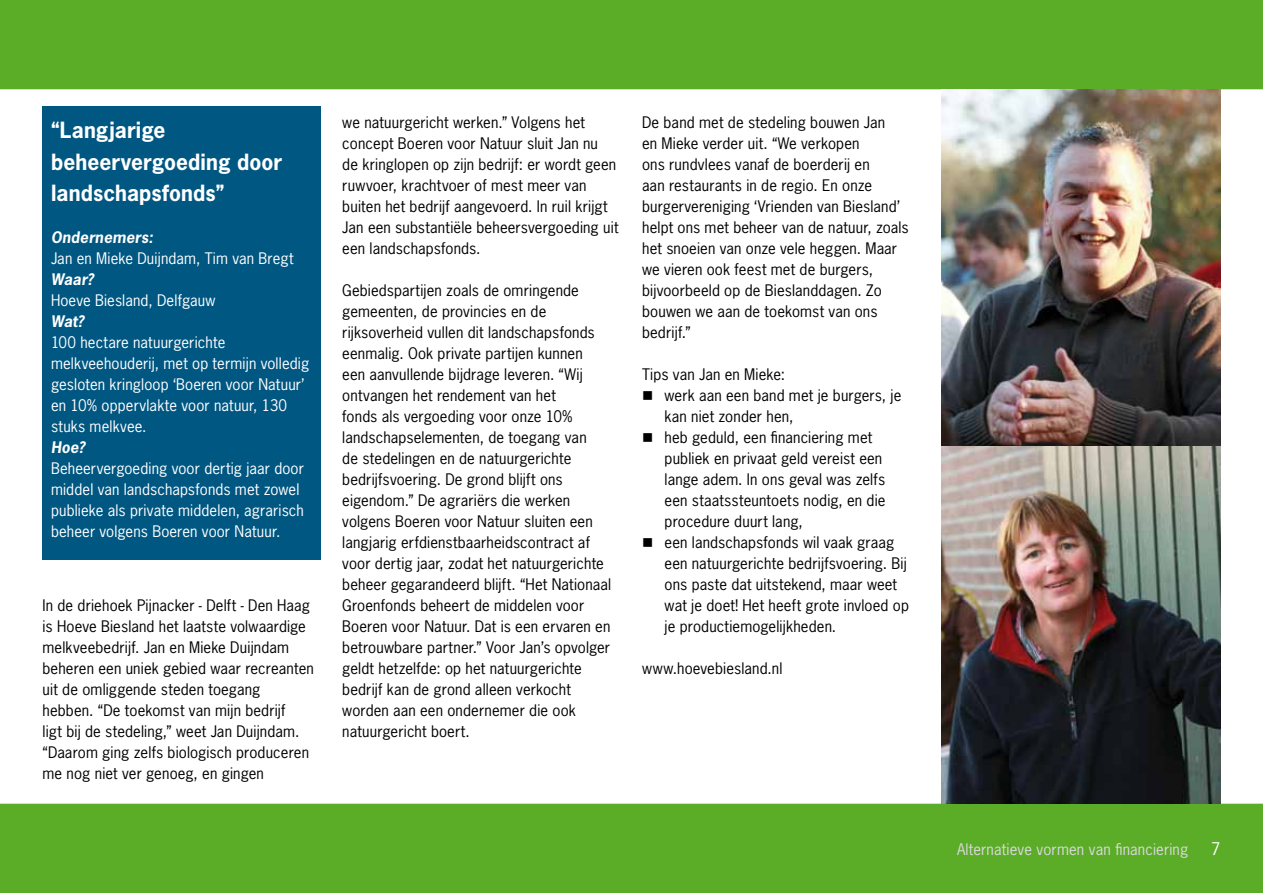
<style>
.page{position:relative;width:1263px;height:893px;background:#fff}
.page>*{position:absolute;margin:0;border:0;box-sizing:border-box;transform-origin:0 0}
.t1{font:700 21px/31.5px "News Gothic Std";letter-spacing:.005em;color:#fff}
.t2{font:16.5px "News Gothic Std";color:#fff}
.t3{font:15px/21px "News Gothic Std";letter-spacing:.01em;color:#000}
.t4{font:15px/21px "News Gothic Std";letter-spacing:.01em;color:#fff}
.t5{font:15px "News Gothic Std";letter-spacing:.01em;color:#d9dadb}
.t6{font:italic 700 15px "News Gothic Std";letter-spacing:.015em;color:#fff}
</style>
<div class="page">
<div style="left:0;top:0;width:1263px;height:89px;background:#5bac26"></div>
<div style="left:0;top:804px;width:1263px;height:89px;background:#5bac26"></div>
<div style="left:43px;top:106px;width:278px;height:454px;background:#005782"></div>
<img style="left:942px;top:89px;width:278px;height:715px">
<h1 class="t1" style="left:51px;top:114px;width:233px">“Langjarige beheervergoeding door landschapsfonds”</h1>
<p class="t6" style="left:51px;top:227px;width:104px">Ondernemers:</p>
<p class="t4" style="left:51px;top:248px;width:244px">Jan en Mieke Duijndam, Tim van Bregt</p>
<p class="t6" style="left:51px;top:269px;width:44px">Waar?</p>
<p class="t4" style="left:51px;top:290px;width:166px">Hoeve Biesland, Delfgauw</p>
<p class="t6" style="left:51px;top:311px;width:35px">Wat?</p>
<p class="t4" style="left:51px;top:332px;width:260px">100 hectare natuurgerichte melkveehouderij, met op termijn volledig gesloten kringloop ‘Boeren voor Natuur’ en 10% oppervlakte voor natuur, 130 stuks melkvee.</p>
<p class="t6" style="left:51px;top:437px;width:36px">Hoe?</p>
<p class="t4" style="left:51px;top:458px;width:254px">Beheervergoeding voor dertig jaar door middel van landschapsfonds met zowel publieke als private middelen, agrarisch beheer volgens Boeren voor Natuur.</p>
<p class="t3" style="left:43px;top:594px;width:273px">In de driehoek Pijnacker - Delft - Den Haag is Hoeve Biesland het laatste volwaardige melkveebedrijf. Jan en Mieke Duijndam beheren een uniek gebied waar recreanten uit de omliggende steden toegang hebben. “De toekomst van mijn bedrijf<br>ligt bij de stedeling,” weet Jan Duijndam. “Daarom ging zelfs biologisch produceren me nog niet ver genoeg, en gingen</p>
<p class="t3" style="left:342px;top:111px;width:278px">we natuurgericht werken.” Volgens het concept Boeren voor Natuur sluit Jan nu<br>de kringlopen op zijn bedrijf: er wordt geen ruwvoer, krachtvoer of mest meer van buiten het bedrijf aangevoerd. In ruil krijgt Jan een substantiële beheersvergoeding uit een landschapsfonds.</p>
<p class="t3" style="left:342px;top:279px;width:270px">Gebiedspartijen zoals de omringende gemeenten, de provincies en de rijksoverheid vullen dit landschapsfonds eenmalig. Ook private partijen kunnen<br>een aanvullende bijdrage leveren. “Wij ontvangen het rendement van het<br>fonds als vergoeding voor onze 10% landschapselementen, de toegang van<br>de stedelingen en de natuurgerichte bedrijfsvoering. De grond blijft ons eigendom.” De agrariërs die werken volgens Boeren voor Natuur sluiten een langjarig erfdienstbaarheidscontract af voor dertig jaar, zodat het natuurgerichte beheer gegarandeerd blijft. “Het Nationaal Groenfonds beheert de middelen voor Boeren voor Natuur. Dat is een ervaren en betrouwbare partner.” Voor Jan’s opvolger geldt hetzelfde: op het natuurgerichte bedrijf kan de grond alleen verkocht worden aan een ondernemer die ook natuurgericht boert.</p>
<p class="t3" style="left:642px;top:111px;width:268px">De band met de stedeling bouwen Jan<br>en Mieke verder uit. “We verkopen<br>ons rundvlees vanaf de boerderij en<br>aan restaurants in de regio. En onze burgervereniging ‘Vrienden van Biesland’ helpt ons met beheer van de natuur, zoals het snoeien van onze vele heggen. Maar we vieren ook feest met de burgers, bijvoorbeeld op de Bieslanddagen. Zo bouwen we aan de toekomst van ons bedrijf.”</p>
<p class="t3" style="left:665px;top:363px;width:246px;text-indent:-22px">Tips van Jan en Mieke:<br>werk aan een band met je burgers, je kan niet zonder hen,<br>heb geduld, een financiering met publiek en privaat geld vereist een lange adem. In ons geval was zelfs een staatssteuntoets nodig, en die procedure duurt lang,<br>een landschapsfonds wil vaak graag een natuurgerichte bedrijfsvoering. Bij ons paste dat uitstekend, maar weet wat je doet! Het heeft grote invloed op je productiemogelijkheden.</p>
<p class="t3" style="left:642px;top:657px;width:142px">www.hoevebiesland.nl</p>
<p class="t5" style="left:957px;top:839px;width:233px">Alternatieve vormen van financiering</p>
<p class="t2" style="left:1211px;top:838px;width:11px">7</p>
</div>
